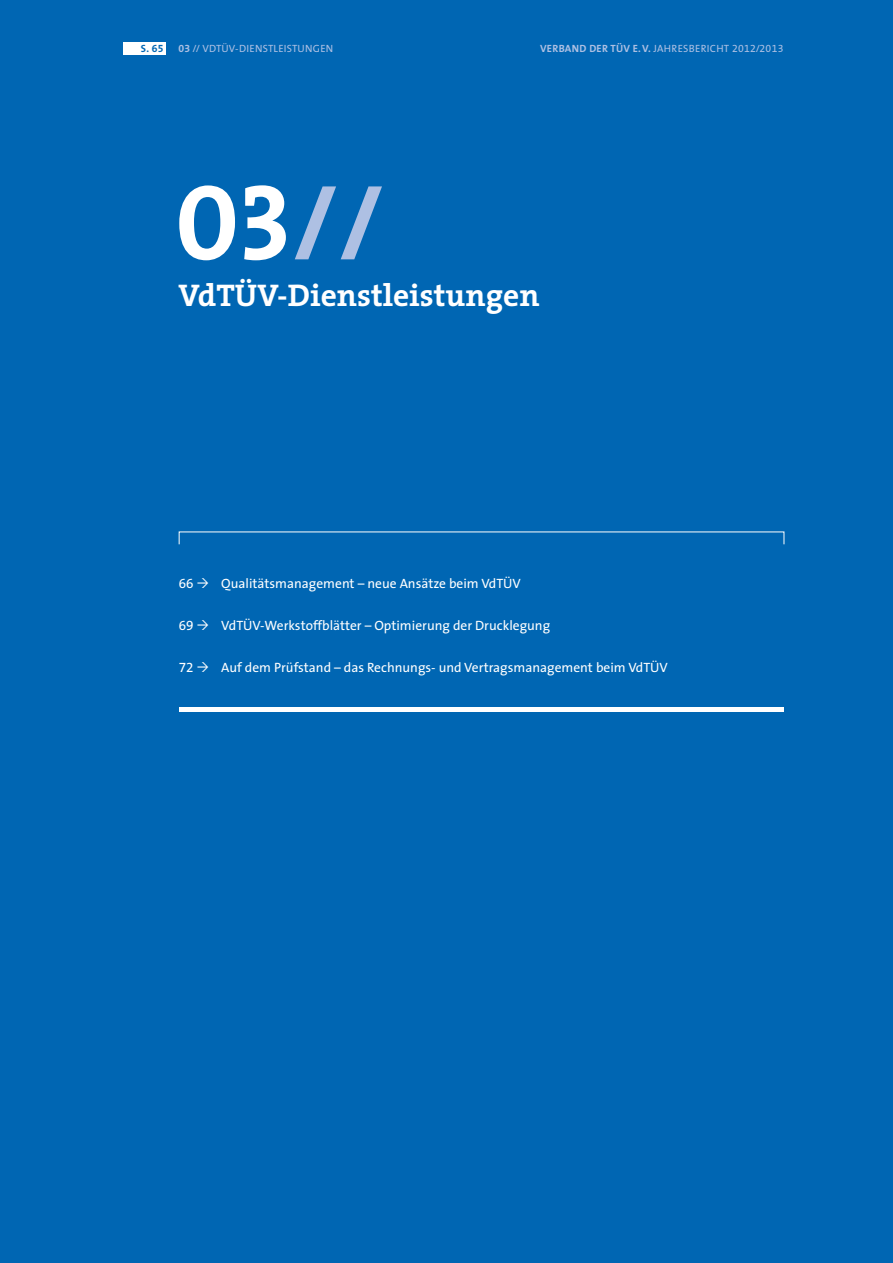
<style>
.page{position:relative;width:893px;height:1263px;background:#0066b3}
.page>*{position:absolute;margin:0;border:0;box-sizing:border-box;transform-origin:0 0}
.t1{font:108px "The Serif Bold Caps";color:#fff}
.t2{font:700 31.5px "The Serif";color:#fff}
.t3{font:13.5px "The Sans";color:#fff}
.t4{font:13.5px "The Sans Expert";color:#fff}
.t5{font:700 10.5px "The Sans";letter-spacing:.025em;color:#aec0e3}
.t6{font:10.5px "The Sans";letter-spacing:.025em;color:#aec0e3}
.t7{font:700 10.5px "The Sans";color:#0066b3}
.s1{font-family:"The Sans Bold Expert";font-weight:400}
.s2{font-family:"The Sans Bold Expert"}
.s3{font-family:"The Sans Expert"}
.s4{font-weight:400}
.s5{font-family:"The Sans Expert";font-weight:400}
.s6{color:#aec0e3}
</style>
<div class="page">
<div style="left:123px;top:43px;width:43px;height:12px;background:#fff"></div>
<hr style="left:179px;top:707px;width:604px;height:4px;background:#fff">
<p class="t7" style="left:141px;top:40px;width:24px">S. <span class="s1">65</span></p>
<p class="t6" style="left:179px;top:40px;width:127px"><span class="s2">03</span> <span class="s3">//</span> VdTÜV-Dien stleistung</p>
<p class="t6" style="left:320px;top:40px;width:13px">en</p>
<p class="t5" style="left:540px;top:40px;width:245px">VERBAND DER TÜV E.V. <span class="s4">Jahresbericht</span> <span class="s5">2012/2013</span></p>
<h1 class="t1" style="left:175px;top:132px;width:210px">03<span class="s6">//</span></h1>
<h2 class="t2" style="left:179px;top:268px;width:363px">VdTÜV-Dienstleistungen</h2>
<p class="t4" style="left:179px;top:572px;width:16px">66</p>
<p class="t3" style="left:221px;top:572px;width:301px">Qualitätsmanagement – neue Ansätze beim VdTÜV</p>
<p class="t4" style="left:179px;top:614px;width:16px">69</p>
<p class="t3" style="left:221px;top:614px;width:330px">VdTÜV-Werkstoffblätter – Optimierung der Drucklegung</p>
<p class="t4" style="left:179px;top:656px;width:16px">72</p>
<p class="t3" style="left:212px;top:656px;width:457px">Auf dem Prüfstand – das Rechnungs- und Vertragsmanagement beim VdTÜV</p>
</div>
